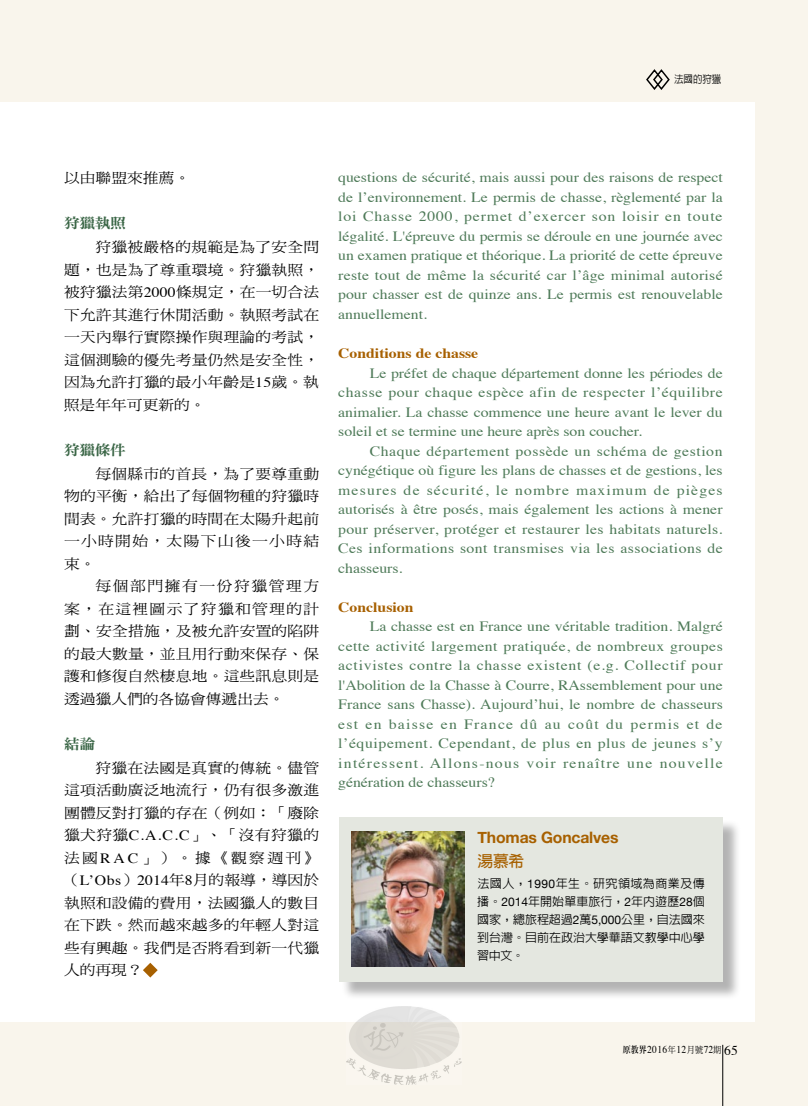
<style>
.page{position:relative;width:808px;height:1106px;background:#f9f5ec}
.page>*{position:absolute;margin:0;border:0;box-sizing:border-box;transform-origin:0 0}
.t1{font:700 15.75px "Helvetica Neue";letter-spacing:-.01em;color:#a76000}
.t2{font:700 15.75px "AR Hei B5";color:#a76000}
.t3{font:14.1px/19.5px "Times";color:#4e7a58;text-align:justify;scale:1.11 1}
.t4{font:14.1px/22.5px "DF Ming Std W5";letter-spacing:.015em;color:#000;text-align:justify;scale:1.11 1}
.t5{font:700 14.1px "Times";color:#a76000;scale:1.11 1}
.t6{font:14.1px "DF Ming Std W9";letter-spacing:-.025em;color:#396545;scale:1.11 1}
.t7{font:500 12px/18px "AR Hei B5";letter-spacing:-.005em;color:#000;text-align:justify}
.t8{font:10.5px "Times";letter-spacing:.05em;color:#000;scale:.9 1}
.t9{font:500 10.5px "AR Hei B5";color:#000;scale:.9 1}
.s1{font-family:"Times"}
.s2{font-family:"Helvetica Neue";font-weight:400}
.s3{font-family:"AR Ming B5";font-weight:800;font-size:9px}
.s4{font-family:"DF Ming Std W5";font-size:9px}
.s5{font-size:13.5px}
</style>
<div class="page">
<div style="left:0;top:102px;width:755px;height:920px;background:#fff"></div>
<hr style="left:722px;top:1044px;width:1px;height:62px;background:#000">
<svg style="left:646px;top:69px;width:24px;height:21px"></svg>
<svg style="left:143px;top:962px;width:15px;height:15px"></svg>
<div style="left:341px;top:819px;width:400px;height:181px;background:#000;opacity:.3"></div>
<div style="left:339px;top:816px;width:384px;height:165px;background:#e4e7e0"></div>
<img style="left:352px;top:831px;width:113px;height:135px">
<img style="left:347px;top:1006px;width:114px;height:78px">
<p class="t9" style="left:674px;top:74px;width:54px">法國的狩獵</p>
<p class="t4" style="left:64px;top:166px;width:115px">以由聯盟來推薦。</p>
<p class="t6" style="left:64px;top:215px;width:57px">狩獵執照</p>
<p class="t4" style="left:64px;top:235px;width:232px;text-indent:32px">狩獵被嚴格的規範是為了安全問題，也是為了尊重環境。狩獵執照，被狩獵法第<span class="s1">2000</span>條規定，在一切合法下允許其進行休閒活動。執照考試在一天內舉行實際操作與理論的考試，這個測驗的優先考量仍然是安全性，因為允許打獵的最小年齡是<span class="s1">15</span>歲。執照是年年可更新的。</p>
<p class="t6" style="left:64px;top:442px;width:57px">狩獵條件</p>
<p class="t4" style="left:64px;top:462px;width:231px;text-indent:32px">每個縣市的首長，為了要尊重動物的平衡，給出了每個物種的狩獵時間表。允許打獵的時間在太陽升起前一小時開始，太陽下山後一小時結束。</p>
<p class="t4" style="left:64px;top:574px;width:231px;text-indent:32px">每個部門擁有一份狩獵管理方案，在這裡圖示了狩獵和管理的計劃、安全措施，及被允許安置的陷阱的最大數量，並且用行動來保存、保護和修復自然棲息地。這些訊息則是透過獵人們的各協會傳遞出去。</p>
<p class="t6" style="left:64px;top:736px;width:30px">結論</p>
<p class="t4" style="left:64px;top:756px;width:231px;text-indent:32px">狩獵在法國是真實的傳統。儘管這項活動廣泛地流行，仍有很多激進團體反對打獵的存在（例如：「廢除獵犬狩獵<span class="s1">C.A.C.C</span>」、「沒有狩獵的法國<span class="s1">RAC</span>」）。據《觀察週刊》（<span class="s1">L’Obs</span>）<span class="s1">2014</span>年<span class="s1">8</span>月的報導，導因於執照和設備的費用，法國獵人的數目在下跌。然而越來越多的年輕人對這些有興趣。我們是否將看到新一代獵人的再現？</p>
<p class="t3" style="left:338px;top:167px;width:348px">questions de sécurité, mais aussi pour des raisons de respect de l’environnement. Le permis de chasse, règlementé par la loi Chasse 2000, permet d’exercer son loisir en toute légalité. L'épreuve du permis se déroule en une journée avec un examen pratique et théorique. La priorité de cette épreuve reste tout de même la sécurité car l’âge minimal autorisé pour chasser est de quinze ans. Le permis est renouvelable annuellement.</p>
<p class="t5" style="left:338px;top:340px;width:128px">Conditions de chasse</p>
<p class="t3" style="left:338px;top:362px;width:348px;text-indent:32px">Le préfet de chaque département donne les périodes de chasse pour chaque espèce afin de respecter l’équilibre animalier. La chasse commence une heure avant le lever du soleil et se termine une heure après son coucher.</p>
<p class="t3" style="left:338px;top:440px;width:348px;text-indent:32px">Chaque département possède un schéma de gestion cynégétique où figure les plans de chasses et de gestions, les mesures de sécurité, le nombre maximum de pièges autorisés à être posés, mais également les actions à mener pour préserver, protéger et restaurer les habitats naturels.<br>Ces informations sont transmises via les associations de chasseurs.</p>
<p class="t5" style="left:338px;top:593px;width:69px">Conclusion</p>
<p class="t3" style="left:338px;top:615px;width:348px;text-indent:32px">La chasse est en France une véritable tradition. Malgré cette activité largement pratiquée, de nombreux groupes activistes contre la chasse existent (e.g. Collectif pour l'Abolition de la Chasse à Courre, RAssemblement pour une France sans Chasse). Aujourd’hui, le nombre de chasseurs est en baisse en France dû au coût du permis et de l’équipement. Cependant, de plus en plus de jeunes s’y intéressent. Allons-nous voir renaître une nouvelle génération de chasseurs?</p>
<p class="t1" style="left:477px;top:825px;width:143px">Thomas Goncalves</p>
<p class="t2" style="left:477px;top:853px;width:48px">湯慕希</p>
<p class="t7" style="left:477px;top:874px;width:229px">法國人，<span class="s2">1990</span>年生。研究領域為商業及傳播。<span class="s2">2014</span>年開始單車旅行，<span class="s2">2</span>年內遊歷<span class="s2">28</span>個國家，總旅程超過<span class="s2">2</span>萬<span class="s2">5,000</span>公里，自法國來到台灣。目前在政治大學華語文教學中心學習中文。</p>
<p class="t8" style="left:623px;top:1039px;width:129px"><span class="s3">原教界</span>2016<span class="s4">年</span>12<span class="s4">月號</span>72<span class="s4">期</span> <span class="s5">65</span></p>
</div>
